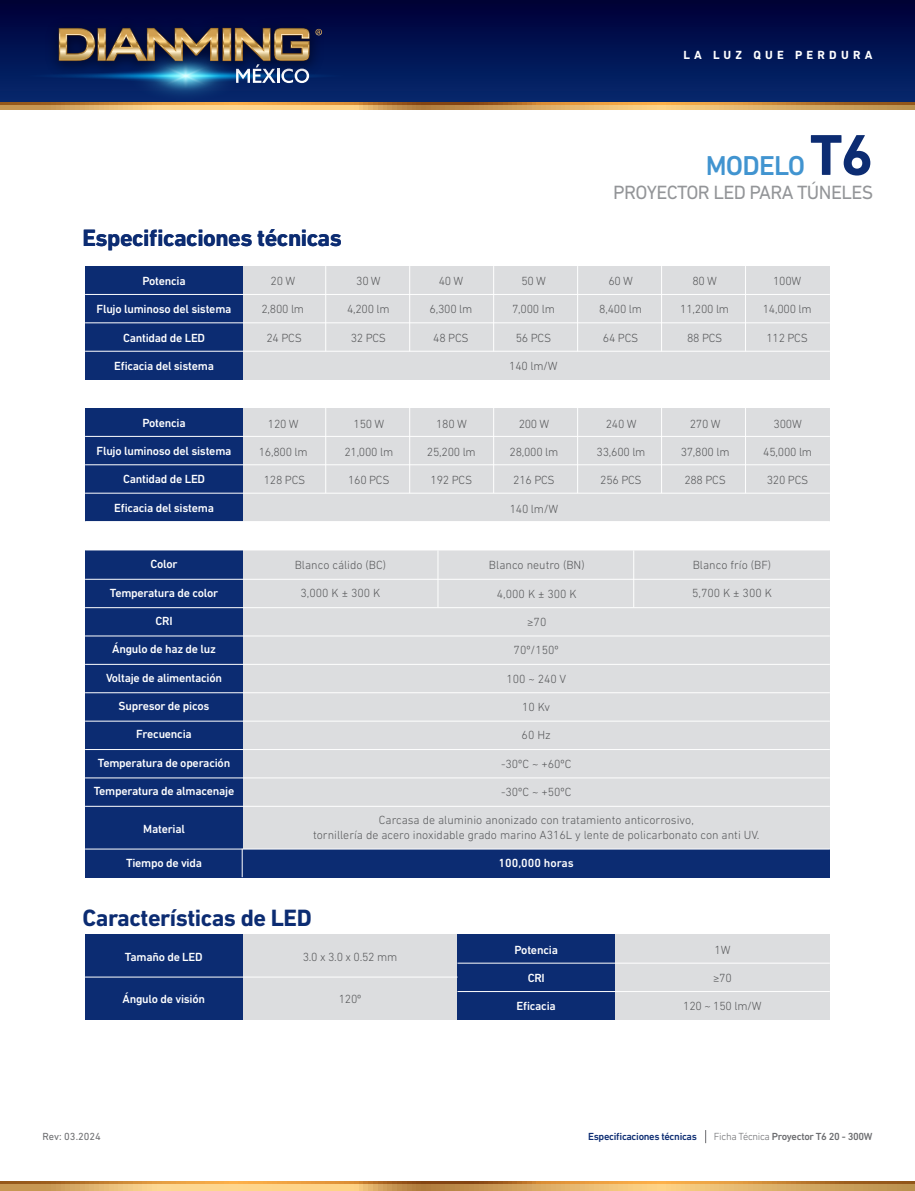
<style>
.page{position:relative;width:915px;height:1191px;background:#fff}
.page>*{position:absolute;margin:0;border:0;box-sizing:border-box;transform-origin:0 0}
.t1{font:500 27.75px "DIN Next LT Pro";letter-spacing:-.03em;color:#4194d0}
.t2{font:700 24px "DIN Next LT Pro";letter-spacing:-.02em;color:#0c2c72}
.t3{font:19.5px "DIN Next LT Pro";letter-spacing:-.03em;color:#939598}
.t4{font:300 12px "DIN Next LT Pro";color:#57585a}
.t5{font:500 12px "DIN Next LT Pro";letter-spacing:-.02em;color:#fff}
.t6{font:700 12px "DIN Next LT Pro";letter-spacing:.35em;color:#fff}
.t7{font:500 12px "DIN Next LT Pro";color:#fff}
.t8{font:500 10.5px "DIN Next LT Pro";letter-spacing:-.03em;color:#6c6d70}
.t9{font:500 10.5px "DIN Next LT Pro";letter-spacing:-.03em;color:#0c2c72}
.t10{font:10.5px "DIN Next LT Pro";color:#6c6d70}
.s1{font-weight:700;font-size:58.5px;color:#0c2c72}
.s2{font-weight:300}
</style>
<div class="page">
<div style="left:0;top:0;width:914px;height:106px;background:linear-gradient(to bottom,#000039,#13306a)"></div>
<img style="left:4px;top:0;width:360px;height:110px">
<svg style="left:21px;top:28px;width:328px;height:75px;background:#364563"></svg>
<svg style="left:0;top:1183px;width:914px;height:8px;background:#ddae66"></svg>
<svg style="left:0;top:1181px;width:914px;height:2px;background:#c88131"></svg>
<svg style="left:0;top:104px;width:914px;height:5px;background:#dbaa62"></svg>
<svg style="left:0;top:103px;width:914px;height:1px"></svg>
<svg style="left:705px;top:1130px;width:1px;height:13px"></svg>
<div style="left:85px;top:408px;width:744px;height:113px;background:#dcdddf"></div>
<div style="left:85px;top:550px;width:744px;height:299px;background:#dcdddf"></div>
<div style="left:85px;top:848px;width:744px;height:29px;background:#0c2c72"></div>
<div style="left:85px;top:550px;width:157px;height:299px;background:#0c2c72"></div>
<hr style="left:85px;top:721px;width:744px;height:1px;background:#fff">
<hr style="left:85px;top:749px;width:744px;height:1px;background:#fff">
<hr style="left:85px;top:664px;width:744px;height:1px;background:#fff">
<hr style="left:85px;top:607px;width:744px;height:1px;background:#fff">
<hr style="left:85px;top:806px;width:744px;height:1px;background:#fff">
<hr style="left:85px;top:635px;width:744px;height:1px;background:#fff">
<hr style="left:85px;top:579px;width:744px;height:1px;background:#fff">
<hr style="left:85px;top:777px;width:744px;height:1px;background:#fff">
<hr style="left:85px;top:692px;width:744px;height:1px;background:#fff">
<hr style="left:85px;top:848px;width:744px;height:1px;background:#fff">
<hr style="left:437px;top:550px;width:1px;height:57px;background:#fff">
<hr style="left:633px;top:550px;width:1px;height:57px;background:#fff">
<svg style="left:242px;top:848px;width:1px;height:29px"></svg>
<div style="left:85px;top:266px;width:744px;height:114px;background:#dcdddf"></div>
<div style="left:85px;top:266px;width:157px;height:114px;background:#0c2c72"></div>
<div style="left:85px;top:408px;width:157px;height:114px;background:#0c2c72"></div>
<hr style="left:85px;top:493px;width:744px;height:1px;background:#fff">
<hr style="left:85px;top:322px;width:744px;height:1px;background:#fff">
<hr style="left:85px;top:436px;width:744px;height:1px;background:#fff">
<hr style="left:85px;top:294px;width:744px;height:1px;background:#fff">
<hr style="left:85px;top:521px;width:744px;height:1px;background:#fff">
<hr style="left:85px;top:351px;width:744px;height:1px;background:#fff">
<hr style="left:85px;top:464px;width:744px;height:1px;background:#fff">
<hr style="left:325px;top:266px;width:1px;height:85px;background:#fff">
<hr style="left:409px;top:266px;width:1px;height:85px;background:#fff">
<hr style="left:493px;top:266px;width:1px;height:85px;background:#fff">
<hr style="left:577px;top:266px;width:1px;height:85px;background:#fff">
<hr style="left:744px;top:266px;width:1px;height:85px;background:#fff">
<hr style="left:661px;top:266px;width:1px;height:85px;background:#fff">
<hr style="left:325px;top:408px;width:1px;height:85px;background:#fff">
<hr style="left:409px;top:408px;width:1px;height:85px;background:#fff">
<hr style="left:493px;top:408px;width:1px;height:85px;background:#fff">
<hr style="left:577px;top:408px;width:1px;height:85px;background:#fff">
<hr style="left:744px;top:408px;width:1px;height:85px;background:#fff">
<hr style="left:661px;top:408px;width:1px;height:85px;background:#fff">
<div style="left:85px;top:934px;width:744px;height:86px;background:#dcdddf"></div>
<div style="left:85px;top:934px;width:157px;height:86px;background:#0c2c72"></div>
<div style="left:457px;top:934px;width:157px;height:86px;background:#0c2c72"></div>
<hr style="left:457px;top:962px;width:372px;height:1px;background:#fff">
<hr style="left:457px;top:991px;width:372px;height:1px;background:#fff">
<hr style="left:85px;top:976px;width:372px;height:1px;background:#fff">
<p class="t6" style="left:683px;top:48px;width:190px">LA LUZ QUE PERDURA</p>
<p class="t2" style="left:82px;top:224px;width:261px">Especificaciones técnicas</p>
<h1 class="t1" style="left:705px;top:149px;width:169px">MODELO <span class="s1">T6</span></h1>
<h3 class="t3" style="left:613px;top:181px;width:261px">PROYECTOR LED PARA TÚNELES</h3>
<p class="t5" style="left:142px;top:274px;width:45px">Potencia</p>
<p class="t5" style="left:97px;top:302px;width:136px">Flujo luminoso del sistema</p>
<p class="t5" style="left:123px;top:331px;width:84px">Cantidad de LED</p>
<p class="t5" style="left:114px;top:359px;width:101px">Eficacia del sistema</p>
<p class="t5" style="left:142px;top:416px;width:45px">Potencia</p>
<p class="t5" style="left:97px;top:444px;width:136px">Flujo luminoso del sistema</p>
<p class="t5" style="left:123px;top:472px;width:84px">Cantidad de LED</p>
<p class="t5" style="left:114px;top:500px;width:101px">Eficacia del sistema</p>
<p class="t5" style="left:150px;top:557px;width:29px">Color</p>
<p class="t5" style="left:110px;top:585px;width:110px">Temperatura de color</p>
<p class="t5" style="left:155px;top:614px;width:19px">CRI</p>
<p class="t5" style="left:112px;top:642px;width:105px">Ángulo de haz de luz</p>
<p class="t5" style="left:106px;top:670px;width:118px">Voltaje de alimentación</p>
<p class="t5" style="left:118px;top:699px;width:92px">Supresor de picos</p>
<p class="t5" style="left:136px;top:727px;width:57px">Frecuencia</p>
<p class="t5" style="left:98px;top:755px;width:134px">Temperatura de operación</p>
<p class="t5" style="left:94px;top:784px;width:142px">Temperatura de almacenaje</p>
<p class="t5" style="left:143px;top:821px;width:43px">Material</p>
<p class="t5" style="left:126px;top:856px;width:77px">Tiempo de vida</p>
<p class="t4" style="left:270px;top:274px;width:26px">20 W</p>
<p class="t4" style="left:356px;top:274px;width:26px">30 W</p>
<p class="t4" style="left:438px;top:274px;width:26px">40 W</p>
<p class="t4" style="left:521px;top:274px;width:26px">50 W</p>
<p class="t4" style="left:608px;top:274px;width:26px">60 W</p>
<p class="t4" style="left:692px;top:274px;width:26px">80 W</p>
<p class="t4" style="left:772px;top:274px;width:30px">100W</p>
<p class="t4" style="left:261px;top:302px;width:44px">2,800 lm</p>
<p class="t4" style="left:347px;top:302px;width:44px">4,200 lm</p>
<p class="t4" style="left:429px;top:302px;width:44px">6,300 lm</p>
<p class="t4" style="left:512px;top:302px;width:44px">7,000 lm</p>
<p class="t4" style="left:599px;top:302px;width:44px">8,400 lm</p>
<p class="t4" style="left:680px;top:302px;width:50px">11,200 lm</p>
<p class="t4" style="left:762px;top:302px;width:50px">14,000 lm</p>
<p class="t4" style="left:266px;top:330px;width:37px">24 PCS</p>
<p class="t4" style="left:350px;top:330px;width:37px">32 PCS</p>
<p class="t4" style="left:433px;top:330px;width:37px">48 PCS</p>
<p class="t4" style="left:515px;top:330px;width:37px">56 PCS</p>
<p class="t4" style="left:602px;top:330px;width:37px">64 PCS</p>
<p class="t4" style="left:686px;top:330px;width:37px">88 PCS</p>
<p class="t4" style="left:766px;top:330px;width:43px">112 PCS</p>
<p class="t4" style="left:509px;top:359px;width:50px">140 lm/W</p>
<p class="t4" style="left:268px;top:417px;width:32px">120 W</p>
<p class="t4" style="left:353px;top:417px;width:32px">150 W</p>
<p class="t4" style="left:436px;top:417px;width:32px">180 W</p>
<p class="t4" style="left:518px;top:417px;width:32px">200 W</p>
<p class="t4" style="left:605px;top:417px;width:32px">240 W</p>
<p class="t4" style="left:689px;top:417px;width:32px">270 W</p>
<p class="t4" style="left:773px;top:417px;width:30px">300W</p>
<p class="t4" style="left:259px;top:445px;width:50px">16,800 lm</p>
<p class="t4" style="left:344px;top:445px;width:50px">21,000 lm</p>
<p class="t4" style="left:427px;top:445px;width:50px">25,200 lm</p>
<p class="t4" style="left:509px;top:445px;width:50px">28,000 lm</p>
<p class="t4" style="left:596px;top:445px;width:50px">33,600 lm</p>
<p class="t4" style="left:680px;top:445px;width:50px">37,800 lm</p>
<p class="t4" style="left:763px;top:445px;width:50px">45,000 lm</p>
<p class="t4" style="left:264px;top:473px;width:43px">128 PCS</p>
<p class="t4" style="left:348px;top:473px;width:43px">160 PCS</p>
<p class="t4" style="left:430px;top:473px;width:43px">192 PCS</p>
<p class="t4" style="left:513px;top:473px;width:43px">216 PCS</p>
<p class="t4" style="left:600px;top:473px;width:43px">256 PCS</p>
<p class="t4" style="left:684px;top:473px;width:43px">288 PCS</p>
<p class="t4" style="left:766px;top:473px;width:43px">320 PCS</p>
<p class="t4" style="left:509px;top:502px;width:50px">140 lm/W</p>
<p class="t4" style="left:295px;top:558px;width:93px">Blanco cálido (BC)</p>
<p class="t4" style="left:300px;top:586px;width:81px">3,000 K ± 300 K</p>
<p class="t4" style="left:692px;top:558px;width:80px">Blanco frío (BF)</p>
<p class="t4" style="left:691px;top:586px;width:81px">5,700 K ± 300 K</p>
<p class="t4" style="left:489px;top:558px;width:97px">Blanco neutro (BN)</p>
<p class="t4" style="left:496px;top:587px;width:81px">4,000 K ± 300 K</p>
<p class="t4" style="left:527px;top:615px;width:21px">≥70</p>
<p class="t4" style="left:513px;top:643px;width:47px">70º/150º</p>
<p class="t4" style="left:506px;top:672px;width:61px">100 ~ 240 V</p>
<p class="t4" style="left:522px;top:700px;width:30px">10 Kv</p>
<p class="t4" style="left:521px;top:728px;width:31px">60 Hz</p>
<p class="t4" style="left:501px;top:756px;width:72px">-30ºC ~ +60ºC</p>
<p class="t4" style="left:501px;top:785px;width:72px">-30ºC ~ +50ºC</p>
<p class="t4" style="left:378px;top:813px;width:316px">Carcasa de aluminio anonizado con tratamiento anticorrosivo,</p>
<p class="t4" style="left:313px;top:828px;width:447px">tornillería de acero inoxidable grado marino A316L y lente de policarbonato con anti UV.</p>
<p class="t7" style="left:498px;top:856px;width:77px">100,000 horas</p>
<p class="t2" style="left:82px;top:904px;width:231px">Características de LED</p>
<p class="t5" style="left:125px;top:949px;width:79px">Tamaño de LED</p>
<p class="t5" style="left:122px;top:991px;width:84px">Ángulo de visión</p>
<p class="t4" style="left:302px;top:949px;width:96px">3.0 x 3.0 x 0.52 mm</p>
<p class="t4" style="left:338px;top:991px;width:24px">120º</p>
<p class="t5" style="left:514px;top:942px;width:45px">Potencia</p>
<p class="t5" style="left:527px;top:971px;width:19px">CRI</p>
<p class="t5" style="left:516px;top:999px;width:41px">Eficacia</p>
<p class="t4" style="left:714px;top:942px;width:17px">1W</p>
<p class="t4" style="left:712px;top:971px;width:20px">≥70</p>
<p class="t4" style="left:683px;top:999px;width:80px">120 ~ 150 lm/W</p>
<p class="t10" style="left:43px;top:1130px;width:60px">Rev: 03.2024</p>
<p class="t9" style="left:588px;top:1130px;width:110px">Especificaciones técnicas</p>
<p class="t8" style="left:713px;top:1130px;width:160px"><span class="s2">Ficha Técnica</span> Proyector T6 20 - 300W</p>
</div>
